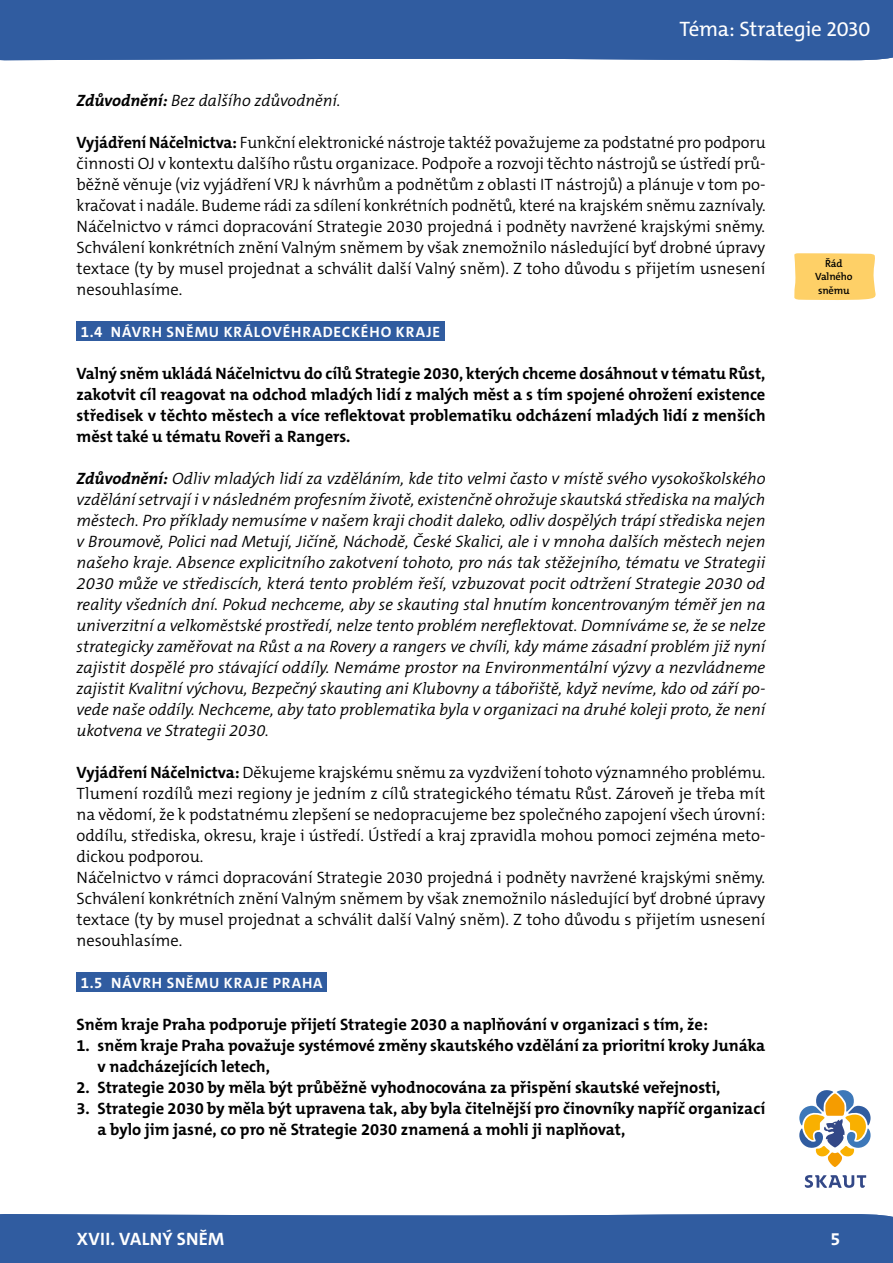
<style>
.page{position:relative;width:893px;height:1263px;background:#fff}
.page>*{position:absolute;margin:0;border:0;box-sizing:border-box;transform-origin:0 0}
.t1{font:21px "The Mix C5";letter-spacing:-.015em;color:#fff}
.t2{font:700 18px "The Mix C5";letter-spacing:.015em;color:#fff}
.t3{font:300 16.5px/21px "The Mix C5";color:#000;text-align:justify}
.t4{font:italic 300 16.5px/21px "The Mix C5";color:#000;text-align:justify}
.t5{font:700 16.5px/21px "The Mix C5";color:#000}
.t6{font:700 15px "The Mix C5";letter-spacing:.06em;color:#fff}
.t7{font:600 10.5px/13.5px "The Mix C5";letter-spacing:-.01em;color:#000;text-align:center}
.s1{font-weight:700}
</style>
<div class="page">
<svg style="left:805px;top:1175px;width:61px;height:13px"></svg>
<svg style="left:799px;top:1090px;width:71px;height:77px"></svg>
<svg style="left:794px;top:253px;width:82px;height:47px;background:#fed26e"></svg>
<div style="left:0;top:1214px;width:893px;height:49px;background:#305ca0"></div>
<div style="left:0;top:0;width:893px;height:61px;background:#305ca0"></div>
<div style="left:77px;top:321px;width:368px;height:20px;background:#305ca0"></div>
<div style="left:77px;top:972px;width:250px;height:20px;background:#305ca0"></div>
<p class="t1" style="left:679px;top:15px;width:193px">Téma: Strategie 2030</p>
<p class="t4" style="left:77px;top:90px;width:266px"><span class="s1">Zdůvodnění:</span> Bez dalšího zdůvodnění.</p>
<p class="t3" style="left:77px;top:132px;width:691px"><span class="s1">Vyjádření Náčelnictva:</span> Funkční elektronické nástroje taktéž považujeme za podstatné pro podporu činnosti OJ v kontextu dalšího růstu organizace. Podpoře a rozvoji těchto nástrojů se ústředí prů‑ běžně věnuje (viz vyjádření VRJ k návrhům a podnětům z oblasti IT nástrojů) a plánuje v tom po‑ kračovat i nadále. Budeme rádi za sdílení konkrétních podnětů, které na krajském sněmu zaznívaly.<br>Náčelnictvo v rámci dopracování Strategie 2030 projedná i podněty navržené krajskými sněmy.<br>Schválení konkrétních znění Valným sněmem by však znemožnilo následující byť drobné úpravy textace (ty by musel projednat a schválit další Valný sněm). Z toho důvodu s přijetím usnesení nesouhlasíme.</p>
<p class="t6" style="left:81px;top:322px;width:361px">1.4 NÁVRH SNĚMU KRÁLOVÉHRADECKÉHO KRAJE</p>
<p class="t5" style="left:77px;top:363px;width:691px;text-align:justify">Valný sněm ukládá Náčelnictvu do cílů Strategie 2030, kterých chceme dosáhnout v tématu Růst, zakotvit cíl reagovat na odchod mladých lidí z malých měst a s tím spojené ohrožení existence středisek v těchto městech a více reflektovat problematiku odcházení mladých lidí z menších měst také u tématu Roveři a Rangers.</p>
<p class="t4" style="left:77px;top:468px;width:690px"><span class="s1">Zdůvodnění:</span> Odliv mladých lidí za vzděláním, kde tito velmi často v místě svého vysokoškolského vzdělání setrvají i v následném profesním životě, existenčně ohrožuje skautská střediska na malých městech. Pro příklady nemusíme v našem kraji chodit daleko, odliv dospělých trápí střediska nejen v Broumově, Polici nad Metují, Jičíně, Náchodě, České Skalici, ale i v mnoha dalších městech nejen našeho kraje. Absence explicitního zakotvení tohoto, pro nás tak stěžejního, tématu ve Strategii 2030 může ve střediscích, která tento problém řeší, vzbuzovat pocit odtržení Strategie 2030 od reality všedních dní. Pokud nechceme, aby se skauting stal hnutím koncentrovaným téměř jen na univerzitní a velkoměstské prostředí, nelze tento problém nereflektovat. Domníváme se, že se nelze strategicky zaměřovat na Růst a na Rovery a rangers ve chvíli, kdy máme zásadní problém již nyní zajistit dospělé pro stávající oddíly. Nemáme prostor na Environmentální výzvy a nezvládneme zajistit Kvalitní výchovu, Bezpečný skauting ani Klubovny a tábořiště, když nevíme, kdo od září po&shy;vede naše oddíly. Nechceme, aby tato problematika byla v organizaci na druhé koleji proto, že není ukotvena ve Strategii 2030.</p>
<p class="t3" style="left:77px;top:762px;width:690px;text-align:left"><span class="s1">Vyjádření Náčelnictva:</span> Děkujeme krajskému sněmu za vyzdvižení tohoto významného problému.<br>Tlumení rozdílů mezi regiony je jedním z cílů strategického tématu Růst. Zároveň je třeba mít na vědomí, že k podstatnému zlepšení se nedopracujeme bez společného zapojení všech úrovní: oddílu, střediska, okresu, kraje i ústředí. Ústředí a kraj zpravidla mohou pomoci zejména meto‑ dickou podporou.<br>Náčelnictvo v rámci dopracování Strategie 2030 projedná i podněty navržené krajskými sněmy.<br>Schválení konkrétních znění Valným sněmem by však znemožnilo následující byť drobné úpravy textace (ty by musel projednat a schválit další Valný sněm). Z toho důvodu s přijetím usnesení nesouhlasíme.</p>
<p class="t6" style="left:81px;top:973px;width:243px">1.5 NÁVRH SNĚMU KRAJE PRAHA</p>
<p class="t5" style="left:77px;top:1014px;width:633px">Sněm kraje Praha podporuje přijetí Strategie 2030 a naplňování v organizaci s tím, že:</p>
<p class="t5" style="left:98px;top:1035px;width:669px;text-indent:-21px">1. sněm kraje Praha považuje systémové změny skautského vzdělání za prioritní kroky Junáka v nadcházejících letech,</p>
<p class="t5" style="left:77px;top:1077px;width:645px">2. Strategie 2030 by měla být průběžně vyhodnocována za přispění skautské veřejnosti,</p>
<p class="t5" style="left:98px;top:1098px;width:669px;text-indent:-21px">3. Strategie 2030 by měla být upravena tak, aby byla čitelnější pro činovníky napříč organizací a bylo jim jasné, co pro ně Strategie 2030 znamená a mohli ji naplňovat,</p>
<p class="t2" style="left:77px;top:1227px;width:149px">XVII. VALNÝ SNĚM</p>
<p class="t7" style="left:815px;top:257px;width:39px">Řád<br>Valného sněmu</p>
<p class="t2" style="left:830px;top:1227px;width:11px">5</p>
</div>
